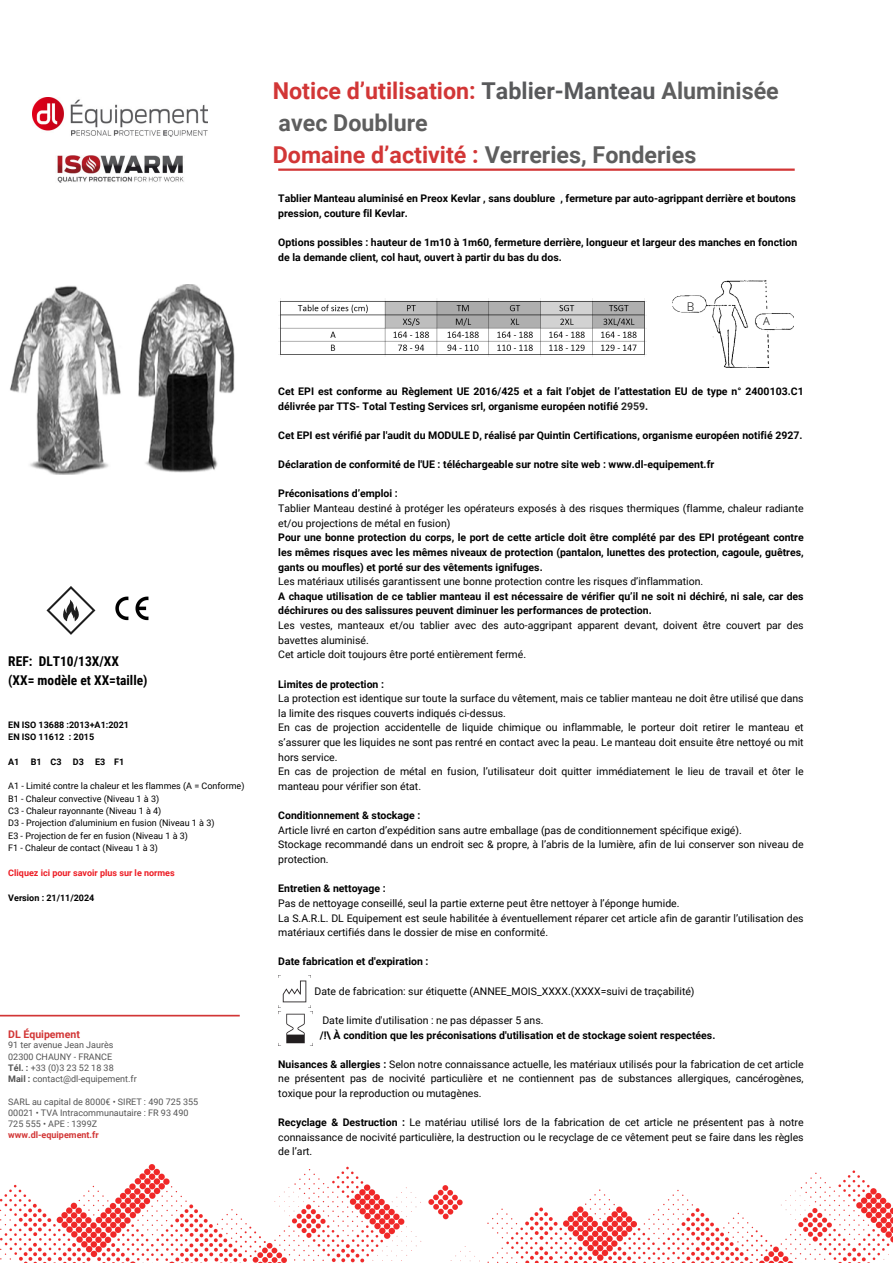
<style>
.page{position:relative;width:893px;height:1263px;background:#fff}
.page>*{position:absolute;margin:0;border:0;box-sizing:border-box;transform-origin:0 0}
.t1{font:700 23.25px/32px "Roboto";color:#5e5e5e}
.t2{font:700 13.5px/18.5px "Roboto Condensed";color:#000}
.t3{font:300 12px "Open Sans";color:#000}
.t4{font:300 11.18px "Open Sans";color:#000}
.t5{font:700 10.57px "Roboto";color:#d23636}
.t6{font:700 10.5px/14.6px "Roboto";color:#000}
.t7{font:10.5px/14.6px "Roboto";color:#000}
.t8{font:9px "Roboto";color:#000}
.t9{font:9px/11.2px "Roboto";color:#545454}
.t10{font:700 9px/12.4px "Roboto";color:#000}
.t11{font:700 9px "Roboto";color:#ed1c24}
.t12{font:700 9px "Roboto";color:#d23636}
.s1{font-weight:700}
.s2{color:#d23636}
.s3{color:#58595b}
.s4{color:#282828}
.s5{font-weight:400}
</style>
<div class="page">
<img style="left:32px;top:98px;width:176px;height:38px">
<img style="left:56px;top:155px;width:128px;height:27px">
<img style="left:115px;top:596px;width:34px;height:25px">
<img style="left:0;top:1164px;width:893px;height:99px">
<svg style="left:46px;top:586px;width:49px;height:49px"></svg>
<hr style="left:0;top:1015px;width:240px;height:1px;background:#d23636">
<hr style="left:278px;top:169px;width:516px;height:2px;background:#d23636">
<img style="left:278px;top:976px;width:32px;height:32px">
<img style="left:278px;top:1011px;width:34px;height:34px">
<img style="left:672px;top:280px;width:121px;height:87px">
<img style="left:278px;top:299px;width:369px;height:58px">
<img style="left:10px;top:284px;width:225px;height:190px">
<p class="t2" style="left:8px;top:652px;width:141px">REF: DLT10/13X/XX (XX= modèle et XX=taille)</p>
<p class="t10" style="left:8px;top:718px;width:122px">EN ISO 13688 :2013+A1:2021<br>EN ISO 11612 : 2015</p>
<p class="t10" style="left:8px;top:755px;width:118px">A1 B1 C3 D3 E3 F1</p>
<p class="t8" style="left:8px;top:781px;width:238px">A1 - Limité contre la chaleur et les flammes (A = Conforme)</p>
<p class="t8" style="left:8px;top:793px;width:152px">B1 - Chaleur convective (Niveau 1 à 3)</p>
<h2 class="t8" style="left:8px;top:806px;width:155px">C3 - Chaleur rayonnante (Niveau 1 à 4)</h2>
<h5 class="t8" style="left:8px;top:818px;width:208px">D3 - Projection d'aluminium en fusion (Niveau 1 à 3)</h5>
<h5 class="t8" style="left:8px;top:830px;width:181px">E3 - Projection de fer en fusion (Niveau 1 à 3)</h5>
<p class="t8" style="left:8px;top:843px;width:151px">F1 - Chaleur de contact (Niveau 1 à 3)</p>
<p class="t11" style="left:8px;top:868px;width:168px">Cliquez ici pour savoir plus sur le normes</p>
<p class="t10" style="left:8px;top:891px;width:88px">Version : 21/11/2024</p>
<p class="t5" style="left:8px;top:1028px;width:73px">DL Équipement</p>
<h6 class="t9" style="left:8px;top:1040px;width:107px">91 ter avenue Jean Jaurès</h6>
<h6 class="t9" style="left:8px;top:1051px;width:105px">02300 CHAUNY - FRANCE</h6>
<p class="t9" style="left:8px;top:1062px;width:107px"><span class="s1">Tél. :</span> +33 (0)3 23 52 18 38</p>
<h3 class="t9" style="left:8px;top:1073px;width:130px"><span class="s1">Mail :</span> contact@dl-equipement.fr</h3>
<p class="t9" style="left:8px;top:1096px;width:191px">SARL au capital de 8000€ • SIRET : 490 725 355<br>00021 • TVA Intracommunautaire : FR 93 490<br>725 555 • APE : 1399Z</p>
<p class="t12" style="left:8px;top:1130px;width:92px">www.dl-equipement.fr</p>
<p class="t1" style="left:273px;top:75px;width:507px"><span class="s2">Notice d’utilisation:</span> <span class="s3">Tablier-Manteau</span> Aluminisée avec Doublure<br><span class="s2">Domaine d’activité :</span> Verreries, Fonderies</p>
<h3 class="t6" style="left:278px;top:191px;width:519px">Tablier Manteau aluminisé en Preox Kevlar , sans doublure , fermeture par auto-agrippant derrière et boutons pression, couture fil Kevlar.</h3>
<h4 class="t6" style="left:278px;top:235px;width:520px">Options possibles : hauteur de 1m10 à 1m60, fermeture derrière, longueur et largeur des manches en fonction de la demande client, col haut, ouvert à partir du bas du dos.</h4>
<p class="t3" style="left:687px;top:298px;width:9px">B</p>
<p class="t4" style="left:763px;top:313px;width:8px">A</p>
<h3 class="t6" style="left:278px;top:384px;width:527px">Cet EPI est conforme au Règlement UE 2016/425 et a fait l’objet de l’attestation EU de type n° 2400103.C1 délivrée par TTS- Total Testing Services srl, organisme européen notifié <span class="s4">2959</span>.</h3>
<h3 class="t6" style="left:278px;top:428px;width:526px">Cet EPI est vérifié par l'audit du MODULE D, réalisé par Quintin Certifications, organisme européen notifié 2927.</h3>
<p class="t6" style="left:278px;top:457px;width:437px">Déclaration de conformité de l'UE : téléchargeable sur notre site web : www.dl-equipement.fr</p>
<p class="t6" style="left:278px;top:486px;width:527px">Préconisations d’emploi :<br><span class="s5">Tablier Manteau destiné à protéger les opérateurs exposés à des risques thermiques (flamme, chaleur radiante et/ou projections de métal en fusion)<br></span>Pour une bonne protection du corps, le port de cette article doit être complété par des EPI protégeant contre les mêmes risques avec les mêmes niveaux de protection (pantalon, lunettes des protection, cagoule, guêtres, gants ou moufles) et porté sur des vêtements ignifuges.<br><span class="s5">Les matériaux utilisés garantissent une bonne protection contre les risques d’inflammation.<br></span>A chaque utilisation de ce tablier manteau il est nécessaire de vérifier qu’il ne soit ni déchiré, ni sale, car des déchirures ou des salissures peuvent diminuer les performances de protection.<br><span class="s5">Les vestes, manteaux et/ou tablier avec des auto-aggripant apparent devant, doivent être couvert par des bavettes aluminisé.<br>Cet article doit toujours être porté entièrement fermé.</span></p>
<p class="t7" style="left:278px;top:677px;width:527px"><span class="s1">Limites de protection :<br></span>La protection est identique sur toute la surface du vêtement, mais ce tablier manteau ne doit être utilisé que dans la limite des risques couverts indiqués ci-dessus.<br>En cas de projection accidentelle de liquide chimique ou inflammable, le porteur doit retirer le manteau et s’assurer que les liquides ne sont pas rentré en contact avec la peau. Le manteau doit ensuite être nettoyé ou mit hors service.<br>En cas de projection de métal en fusion, l’utilisateur doit quitter immédiatement le lieu de travail et ôter le manteau pour vérifier son état.</p>
<p class="t7" style="left:278px;top:808px;width:527px"><span class="s1">Conditionnement &amp; stockage :<br></span>Article livré en carton d’expédition sans autre emballage (pas de conditionnement spécifique exigé).<br>Stockage recommandé dans un endroit sec &amp; propre, à l’abris de la lumière, afin de lui conserver son niveau de protection.</p>
<p class="t7" style="left:278px;top:881px;width:527px"><span class="s1">Entretien &amp; nettoyage :<br></span>Pas de nettoyage conseillé, seul la partie externe peut être nettoyer à l’éponge humide.<br>La S.A.R.L. DL Equipement est seule habilitée à éventuellement réparer cet article afin de garantir l’utilisation des matériaux certifiés dans le dossier de mise en conformité.</p>
<h3 class="t6" style="left:278px;top:954px;width:152px">Date fabrication et d'expiration :</h3>
<h3 class="t7" style="left:315px;top:984px;width:381px">Date de fabrication: sur étiquette (ANNEE_MOIS_XXXX.(XXXX=suivi de traçabilité)</h3>
<h3 class="t6" style="left:320px;top:1013px;width:397px"><span class="s5">Date limite d'utilisation : ne pas dépasser 5 ans.<br></span>/!\ À condition que les préconisations d'utilisation et de stockage soient respectées.</h3>
<h4 class="t7" style="left:278px;top:1057px;width:527px;text-align:justify"><span class="s1">Nuisances &amp; allergies :</span> Selon notre connaissance actuelle, les matériaux utilisés pour la fabrication de cet article ne présentent pas de nocivité particulière et ne contiennent pas de substances allergiques, cancérogènes, toxique pour la reproduction ou mutagènes.</h4>
<h4 class="t7" style="left:278px;top:1115px;width:527px;text-align:justify"><span class="s1">Recyclage &amp; Destruction :</span> Le matériau utilisé lors de la fabrication de cet article ne présentent pas à notre connaissance de nocivité particulière, la destruction ou le recyclage de ce vêtement peut se faire dans les règles de l’art.</h4>
</div>
